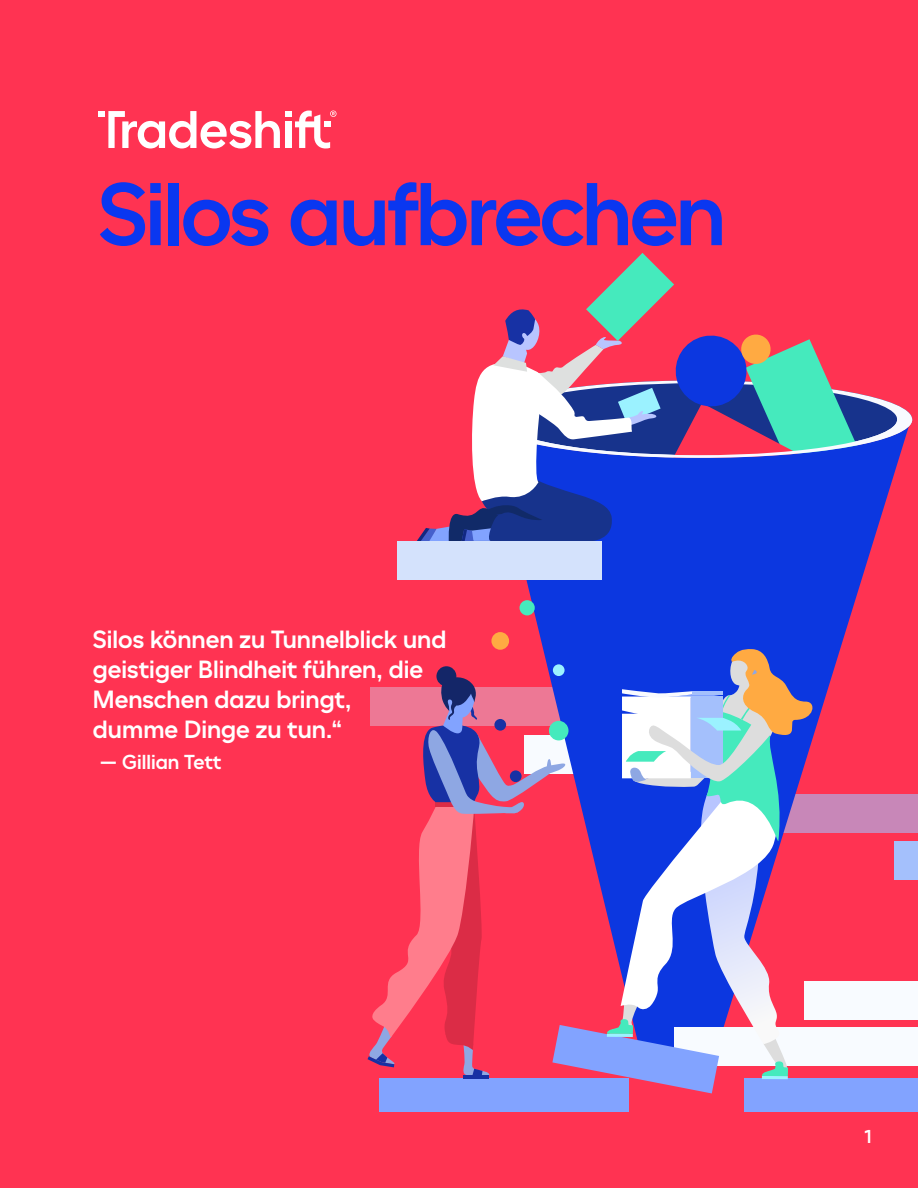
<style>
.page{position:relative;width:918px;height:1188px;background:#ff3352}
.page>*{position:absolute;margin:0;border:0;box-sizing:border-box;transform-origin:0 0}
.t1{font:500 85.5px "Tradeshift";letter-spacing:-.03em;color:#0a37f0}
.t2{font:500 24px/30px "Tradeshift";color:#fff}
.t3{font:500 19.5px "Tradeshift";color:#fff}
.t4{font:500 18px "Tradeshift";color:#fff}
</style>
<div class="page">
<div style="left:723px;top:794px;width:195px;height:39px;background:#c887b8"></div>
<svg style="left:503px;top:561px;width:392px;height:319px;fill:#0c37e0"></svg>
<div style="left:745px;top:1078px;width:173px;height:34px;background:#82a3ff"></div>
<div style="left:895px;top:841px;width:23px;height:39px;background:#a4c0fc"></div>
<div style="left:804px;top:981px;width:114px;height:39px;background:#f8fbff"></div>
<div style="left:674px;top:1027px;width:244px;height:39px;background:#f8fbff"></div>
<div style="left:380px;top:1078px;width:249px;height:34px;background:#82a3ff"></div>
<svg style="left:417px;top:253px;width:495px;height:308px"></svg>
<div style="left:397px;top:541px;width:205px;height:39px;background:#d4e2fc"></div>
<svg style="left:367px;top:649px;width:450px;height:444px"></svg>
<div style="left:436px;top:666px;width:20px;height:20px;background:#142668;border-radius:50%"></div>
<div style="left:549px;top:721px;width:20px;height:19px;background:#45eabd;border-radius:50%"></div>
<div style="left:553px;top:664px;width:12px;height:12px;background:#9bf2ff;border-radius:50%"></div>
<div style="left:520px;top:600px;width:15px;height:15px;background:#45eabd;border-radius:50%"></div>
<div style="left:491px;top:632px;width:18px;height:18px;background:#ffaa42;border-radius:50%"></div>
<div style="left:494px;top:719px;width:12px;height:12px;background:#1731a4;border-radius:50%"></div>
<div style="left:510px;top:770px;width:12px;height:12px;background:#1731a4;border-radius:50%"></div>
<div style="left:285px;top:121px;width:7px;height:27px;background:#fff"></div>
<div style="left:285px;top:111px;width:7px;height:6px;background:#fff"></div>
<svg style="left:98px;top:111px;width:182px;height:38px"></svg>
<svg style="left:295px;top:111px;width:42px;height:37px"></svg>
<h1 class="t1" style="left:98px;top:159px;width:629px">Silos aufbrechen</h1>
<p class="t2" style="left:93px;top:624px;width:355px">Silos können zu Tunnelblick und geistiger Blindheit führen, die<br>Menschen dazu bringt,<br>dumme Dinge zu tun.“</p>
<p class="t3" style="left:100px;top:749px;width:123px">— Gillian Tett</p>
<p class="t4" style="left:865px;top:1124px;width:8px">1</p>
</div>
